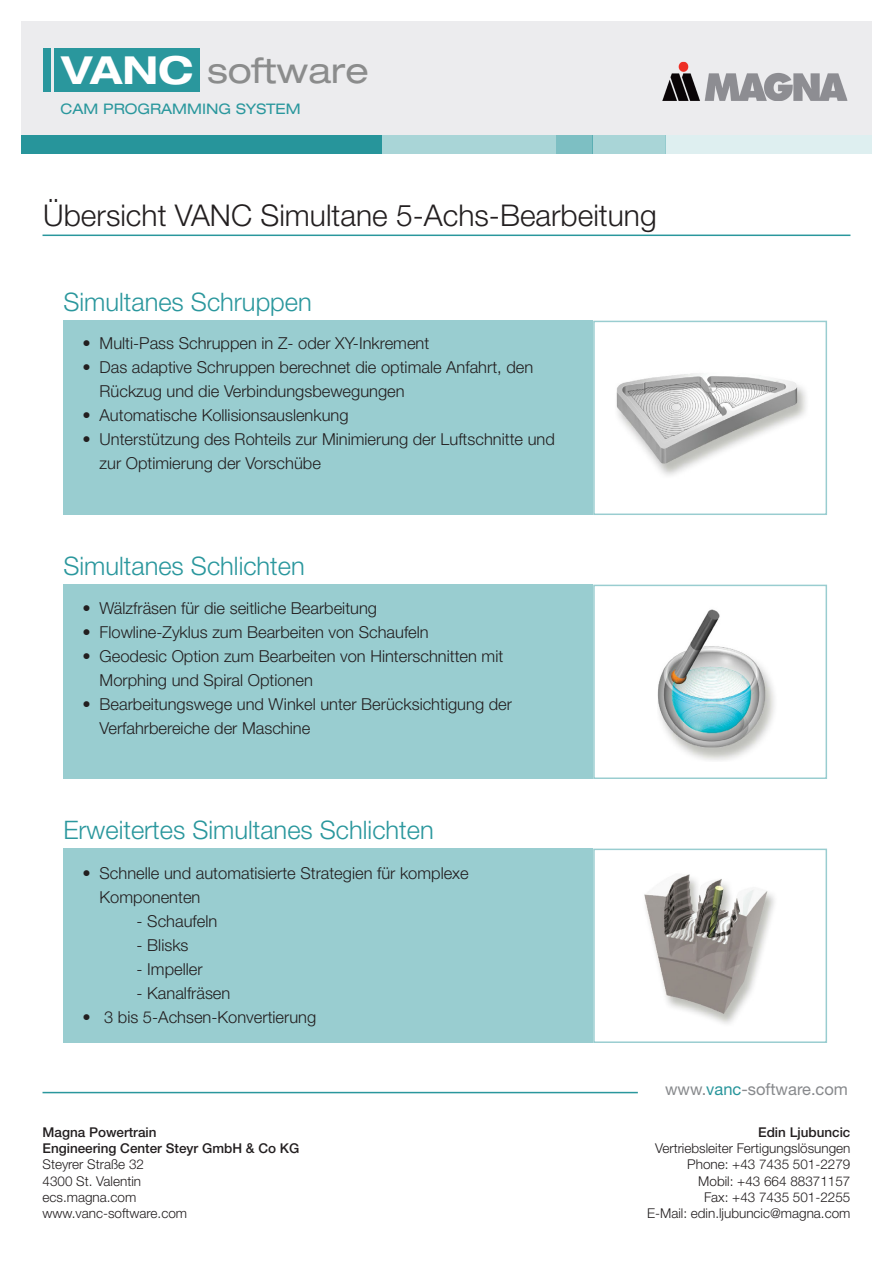
<style>
.page{position:relative;width:893px;height:1263px;background:#fff}
.page>*{position:absolute;margin:0;border:0;box-sizing:border-box;transform-origin:0 0}
.t1{font:expanded 35.1px "Helvetica Neue LT Pro";color:#8b8c8c}
.t2{font:300 30px "Helvetica Neue LT Pro";color:#231f20}
.t3{font:300 25.5px "Helvetica Neue LT Pro";color:#2a979d}
.t4{font:300 16.5px/24px "Helvetica Neue LT Pro";color:#231f20}
.t5{font:16.5px "Helvetica Neue LT Pro";color:#87898c}
.t6{font:expanded 14.55px "Helvetica Neue LT Pro";color:#2a979d}
.t7{font:300 13.5px/16.2px "Helvetica Neue LT Pro";color:#231f20}
.t8{font:500 13.5px/16.2px "Helvetica Neue LT Pro";color:#231f20}
.s1{font-weight:700;font-size:38.7px;color:#fff}
.s2{color:#27959b}
</style>
<div class="page">
<hr style="left:43px;top:235px;width:807px;height:1px;background:#2a979d">
<div style="left:63px;top:321px;width:530px;height:194px;background:#99cdd0"></div>
<div style="left:63px;top:585px;width:530px;height:194px;background:#99cdd0"></div>
<div style="left:63px;top:849px;width:530px;height:194px;background:#99cdd0"></div>
<div style="left:21px;top:21px;width:851px;height:128px;background:#ececee"></div>
<hr style="left:43px;top:1092px;width:595px;height:1px;background:#2a979d">
<div style="left:21px;top:135px;width:360px;height:18px;background:#27959b"></div>
<div style="left:381px;top:135px;width:175px;height:18px;background:#a9d5d7"></div>
<div style="left:592px;top:135px;width:74px;height:18px;background:#a9d5d7"></div>
<div style="left:666px;top:135px;width:206px;height:18px;background:#deeff0"></div>
<div style="left:556px;top:135px;width:36px;height:18px;background:#7dbfc3"></div>
<div style="left:54px;top:48px;width:145px;height:44px;background:#2a979d"></div>
<div style="left:43px;top:48px;width:8px;height:44px;background:#2a979d"></div>
<img style="left:662px;top:61px;width:186px;height:39px">
<img style="left:644px;top:874px;width:131px;height:150px">
<img style="left:658px;top:609px;width:117px;height:152px">
<img style="left:616px;top:373px;width:190px;height:103px">
<h1 class="t1" style="left:62px;top:49px;width:309px"><span class="s1">VANC</span> software</h1>
<p class="t6" style="left:61px;top:99px;width:242px">CAM PROGRAMMING SYSTEM</p>
<p class="t2" style="left:43px;top:197px;width:615px">Übersicht VANC Simultane 5-Achs-Bearbeitung</p>
<p class="t3" style="left:63px;top:286px;width:250px">Simultanes Schruppen</p>
<p class="t4" style="left:83px;top:331px;width:348px">• Multi-Pass Schruppen in Z- oder XY-Inkrement</p>
<p class="t4" style="left:100px;top:355px;width:435px;text-indent:-17px">• Das adaptive Schruppen berechnet die optimale Anfahrt, den<br>Rückzug und die Verbindungsbewegungen</p>
<p class="t4" style="left:83px;top:403px;width:268px">• Automatische Kollisionsauslenkung</p>
<p class="t4" style="left:100px;top:427px;width:457px;text-indent:-17px">• Unterstützung des Rohteils zur Minimierung der Luftschnitte und zur Optimierung der Vorschübe</p>
<p class="t3" style="left:63px;top:550px;width:243px">Simultanes Schlichten</p>
<p class="t4" style="left:83px;top:596px;width:296px">• Wälzfräsen für die seitliche Bearbeitung</p>
<p class="t4" style="left:83px;top:620px;width:348px">• Flowline-Zyklus zum Bearbeiten von Schaufeln</p>
<p class="t4" style="left:100px;top:644px;width:405px;text-indent:-17px">• Geodesic Option zum Bearbeiten von Hinterschnitten mit<br>Morphing und Spiral Optionen</p>
<p class="t4" style="left:100px;top:692px;width:414px;text-indent:-17px">• Bearbeitungswege und Winkel unter Berücksichtigung der<br>Verfahrbereiche der Maschine</p>
<p class="t3" style="left:63px;top:814px;width:372px">Erweitertes Simultanes Schlichten</p>
<p class="t4" style="left:100px;top:861px;width:371px;text-indent:-17px">• Schnelle und automatisierte Strategien für komplexe<br>Komponenten</p>
<p class="t4" style="left:137px;top:909px;width:82px">- Schaufeln</p>
<p class="t4" style="left:137px;top:933px;width:53px">- Blisks</p>
<p class="t4" style="left:137px;top:957px;width:67px">- Impeller</p>
<p class="t4" style="left:137px;top:981px;width:95px">- Kanalfräsen</p>
<p class="t4" style="left:83px;top:1005px;width:235px">• 3 bis 5-Achsen-Konvertierung</p>
<p class="t8" style="left:43px;top:1124px;width:258px">Magna Powertrain<br>Engineering Center Steyr GmbH &amp; Co KG</p>
<p class="t7" style="left:43px;top:1156px;width:146px">Steyrer Straße 32<br>4300 St. Valentin ecs.magna.com www.vanc-software.com</p>
<p class="t5" style="left:665px;top:1079px;width:184px">www.<span class="s2">vanc</span>-software.com</p>
<p class="t8" style="left:758px;top:1124px;width:94px">Edin Ljubuncic</p>
<p class="t7" style="left:647px;top:1140px;width:205px;text-align:right">Vertriebsleiter Fertigungslösungen<br>Phone: +43 7435 501-2279<br>Mobil: +43 664 88371157<br>Fax: +43 7435 501-2255<br>E-Mail: edin.ljubuncic@magna.com</p>
</div>
